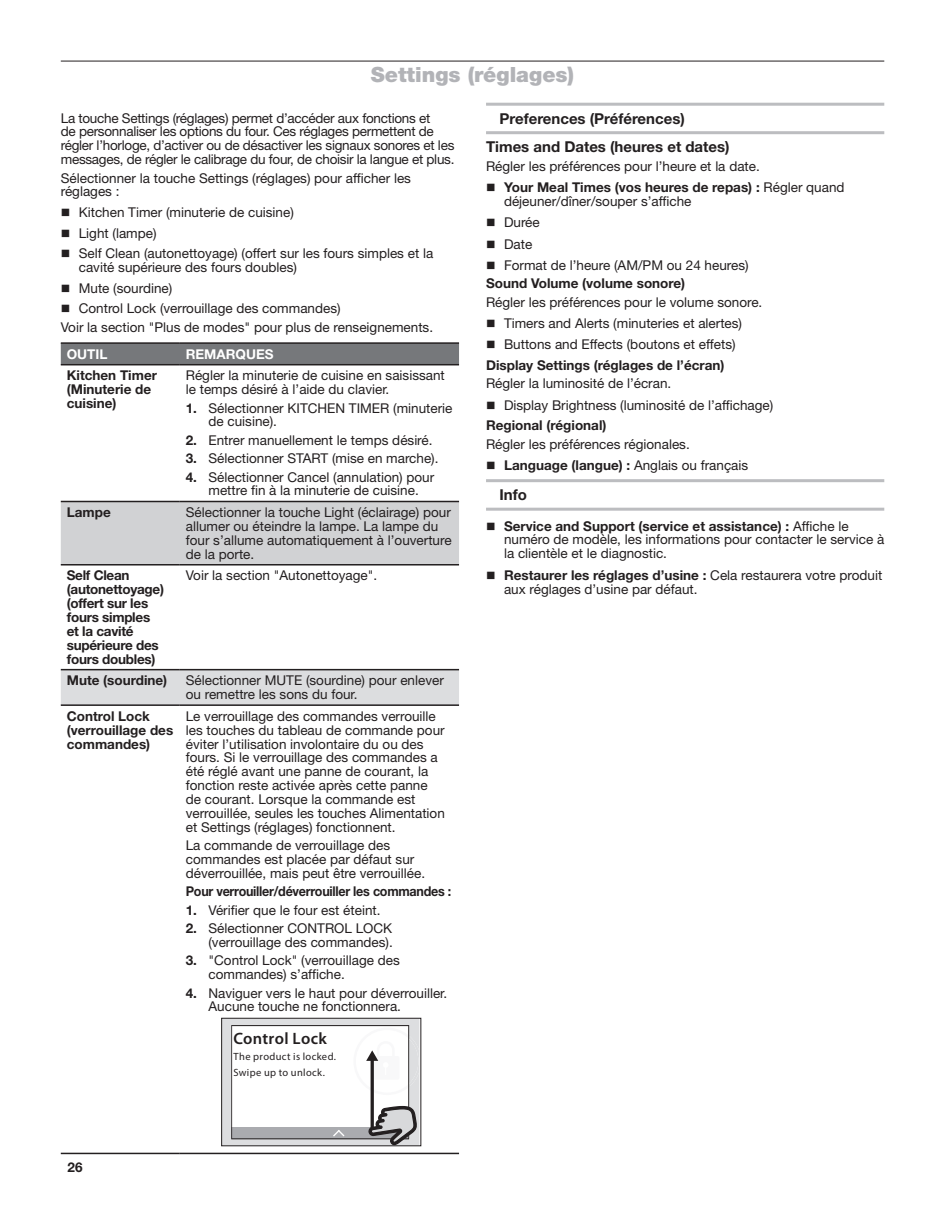
<style>
.page{position:relative;width:945px;height:1215px;background:#fff}
.page>*{position:absolute;margin:0;border:0;box-sizing:border-box;transform-origin:0 0}
.t1{font:900 21px "Helvetica Neue LT Std";color:#b2b3b7}
.t2{font:600 16.5px "Myriad Pro";letter-spacing:.015em;color:#231f20}
.t3{font:700 15px/28.5px "Helvetica Neue LT Std";color:#231f20}
.t4{font:13.5px/14px "Helvetica Neue LT Std";color:#231f20}
.t5{font:13.5px/14px "Helvetica Neue LT Std";letter-spacing:-.02em;color:#231f20}
.t6{font:700 13.5px/14px "Helvetica Neue LT Std";color:#231f20}
.t7{font:700 13.5px/14px "Helvetica Neue LT Std";letter-spacing:-.02em;color:#231f20}
.t8{font:700 13.5px "Helvetica Neue LT Std";letter-spacing:-.02em;color:#231f20;scale:.93 1}
.t9{font:700 13.5px "Helvetica Neue LT Std";color:#fff}
.t10{font:10.5px/16.2px "Myriad Pro";letter-spacing:.035em;color:#231f20}
.s1{font-weight:700}
.s2{font-weight:400}
</style>
<div class="page">
<hr style="left:61px;top:61px;width:823px;height:1px;background:#231f20">
<div style="left:61px;top:344px;width:398px;height:20px;background:#76787b"></div>
<div style="left:61px;top:502px;width:398px;height:62px;background:#d1d2d4"></div>
<div style="left:61px;top:670px;width:398px;height:34px;background:#dcdddf"></div>
<hr style="left:61px;top:342px;width:119px;height:2px;background:#231f20">
<hr style="left:180px;top:342px;width:279px;height:2px;background:#231f20">
<hr style="left:61px;top:364px;width:119px;height:1px;background:#231f20">
<hr style="left:180px;top:364px;width:279px;height:1px;background:#231f20">
<hr style="left:61px;top:501px;width:119px;height:1px;background:#231f20">
<hr style="left:180px;top:501px;width:279px;height:1px;background:#231f20">
<hr style="left:61px;top:564px;width:119px;height:2px;background:#231f20">
<hr style="left:180px;top:564px;width:279px;height:2px;background:#231f20">
<hr style="left:61px;top:669px;width:119px;height:1px;background:#231f20">
<hr style="left:61px;top:704px;width:119px;height:2px;background:#231f20">
<hr style="left:61px;top:1153px;width:119px;height:1px;background:#231f20">
<hr style="left:180px;top:669px;width:279px;height:1px;background:#231f20">
<hr style="left:180px;top:704px;width:279px;height:2px;background:#231f20">
<hr style="left:180px;top:1153px;width:279px;height:1px;background:#231f20">
<hr style="left:486px;top:103px;width:398px;height:3px;background:#bcbdc0">
<hr style="left:486px;top:131px;width:398px;height:3px;background:#bcbdc0">
<hr style="left:486px;top:479px;width:398px;height:3px;background:#bcbdc0">
<hr style="left:486px;top:508px;width:398px;height:3px;background:#bcbdc0">
<svg style="left:224px;top:1020px;width:195px;height:124px"></svg>
<div style="left:222px;top:1018px;width:199px;height:128px;border:1px solid #231f20"></div>
<h1 class="t1" style="left:371px;top:62px;width:205px">Settings (réglages)</h1>
<p class="t5" style="left:61px;top:111px;width:395px">La touche Settings (réglages) permet d’accéder aux fonctions et<br>de personnaliser les options du four. Ces réglages permettent de régler l’horloge, d’activer ou de désactiver les signaux sonores et les messages, de régler le calibrage du four, de choisir la langue et plus.</p>
<p class="t4" style="left:61px;top:171px;width:352px">Sélectionner la touche Settings (réglages) pour afficher les réglages :</p>
<p class="t4" style="left:61px;top:205px;width:235px">■ Kitchen Timer (minuterie de cuisine)</p>
<p class="t4" style="left:61px;top:226px;width:97px">■ Light (lampe)</p>
<p class="t4" style="left:79px;top:246px;width:356px;text-indent:-18px">■ Self Clean (autonettoyage) (offert sur les fours simples et la cavité supérieure des fours doubles)</p>
<p class="t4" style="left:61px;top:281px;width:113px">■ Mute (sourdine)</p>
<p class="t4" style="left:61px;top:299px;width:374px;line-height:18.3px">■ Control Lock (verrouillage des commandes)<br>Voir la section "Plus de modes" pour plus de renseignements.</p>
<p class="t9" style="left:67px;top:346px;width:42px">OUTIL</p>
<p class="t9" style="left:186px;top:346px;width:89px">REMARQUES</p>
<p class="t6" style="left:67px;top:368px;width:92px">Kitchen Timer (Minuterie de cuisine)</p>
<p class="t4" style="left:186px;top:368px;width:261px">Régler la minuterie de cuisine en saisissant le temps désiré à l’aide du clavier.</p>
<p class="t3" style="left:486px;top:104px;width:245px;text-indent:14px">Preferences (Préférences)<br>Times and Dates (heures et dates)</p>
<p class="t4" style="left:486px;top:159px;width:275px">Régler les préférences pour l’heure et la date.</p>
<p class="t4" style="left:504px;top:180px;width:342px;text-indent:-18px">■ <span class="s1">Your Meal Times (vos heures de repas) :</span> Régler quand déjeuner/dîner/souper s’affiche</p>
<p class="t4" style="left:486px;top:215px;width:55px">■ Durée</p>
<p class="t4" style="left:486px;top:237px;width:48px">■ Date</p>
<p class="t4" style="left:486px;top:256px;width:264px;line-height:18.3px">■ Format de l’heure (AM/PM ou 24 heures)<br><span class="s1">Sound Volume (volume sonore)</span></p>
<p class="t4" style="left:486px;top:295px;width:278px">Régler les préférences pour le volume sonore.</p>
<p class="t4" style="left:486px;top:316px;width:258px">■ Timers and Alerts (minuteries et alertes)</p>
<p class="t4" style="left:486px;top:334px;width:251px;line-height:20.7px">■ Buttons and Effects (boutons et effets)<br><span class="s1">Display Settings (réglages de l’écran)</span></p>
<p class="t4" style="left:486px;top:376px;width:187px">Régler la luminosité de l’écran.</p>
<p class="t4" style="left:486px;top:394px;width:289px;line-height:20.7px">■ Display Brightness (luminosité de l’affichage)<br><span class="s1">Regional (régional)</span></p>
<p class="t4" style="left:486px;top:437px;width:205px">Régler les préférences régionales.</p>
<p class="t6" style="left:486px;top:458px;width:264px">■ Language (langue) : <span class="s2">Anglais ou français</span></p>
<p class="t3" style="left:500px;top:480px;width:29px">Info</p>
<p class="t4" style="left:504px;top:519px;width:382px;text-indent:-18px">■ <span class="s1">Service and Support (service et assistance) :</span> Affiche le numéro de modèle, les informations pour contacter le service à la clientèle et le diagnostic.</p>
<p class="t4" style="left:504px;top:568px;width:380px;text-indent:-18px">■ <span class="s1">Restaurer les réglages d’usine :</span> Cela restaurera votre produit aux réglages d’usine par défaut.</p>
<p class="t4" style="left:208px;top:401px;width:246px;text-indent:-23px"><span class="s1">1.</span> Sélectionner KITCHEN TIMER (minuterie de cuisine).</p>
<p class="t4" style="left:186px;top:433px;width:248px"><span class="s1">2.</span> Entrer manuellement le temps désiré.</p>
<p class="t4" style="left:186px;top:451px;width:254px"><span class="s1">3.</span> Sélectionner START (mise en marche).</p>
<p class="t4" style="left:186px;top:470px;width:250px;text-align:center"><span class="s1">4.</span> Sélectionner Cancel (annulation) pour mettre fin à la minuterie de cuisine.</p>
<p class="t7" style="left:67px;top:505px;width:45px">Lampe</p>
<p class="t4" style="left:186px;top:505px;width:267px">Sélectionner la touche Light (éclairage) pour allumer ou éteindre la lampe. La lampe du four s’allume automatiquement à l’ouverture de la porte.</p>
<p class="t7" style="left:67px;top:568px;width:99px">Self Clean (autonettoyage) (offert sur les fours simples et la cavité supérieure des fours doubles)</p>
<p class="t4" style="left:186px;top:568px;width:193px">Voir la section "Autonettoyage".</p>
<p class="t6" style="left:67px;top:673px;width:102px">Mute (sourdine)</p>
<p class="t4" style="left:186px;top:673px;width:260px">Sélectionner MUTE (sourdine) pour enlever ou remettre les sons du four.</p>
<p class="t6" style="left:67px;top:709px;width:108px">Control Lock (verrouillage des commandes)</p>
<p class="t4" style="left:186px;top:709px;width:261px">Le verrouillage des commandes verrouille les touches du tableau de commande pour éviter l’utilisation involontaire du ou des fours. Si le verrouillage des commandes a été réglé avant une panne de courant, la fonction reste activée après cette panne de courant. Lorsque la commande est verrouillée, seules les touches Alimentation et Settings (réglages) fonctionnent.</p>
<p class="t4" style="left:186px;top:838px;width:241px">La commande de verrouillage des commandes est placée par défaut sur déverrouillée, mais peut être verrouillée.</p>
<p class="t8" style="left:186px;top:883px;width:287px">Pour verrouiller/déverrouiller les commandes :</p>
<p class="t4" style="left:186px;top:903px;width:196px"><span class="s1">1.</span> Vérifier que le four est éteint.</p>
<p class="t4" style="left:186px;top:921px;width:208px;text-align:right"><span class="s1">2.</span> Sélectionner CONTROL LOCK (verrouillage des commandes).</p>
<p class="t4" style="left:208px;top:953px;width:193px;text-indent:-23px"><span class="s1">3.</span> "Control Lock" (verrouillage des commandes) s’affiche.</p>
<p class="t4" style="left:208px;top:986px;width:240px;text-indent:-23px"><span class="s1">4.</span> Naviguer vers le haut pour déverrouiller.<br>Aucune touche ne fonctionnera.</p>
<p class="t7" style="left:68px;top:1160px;width:17px">26</p>
<p class="t2" style="left:234px;top:1029px;width:95px">Control Lock</p>
<p class="t10" style="left:234px;top:1048px;width:104px">The product is locked.<br>Swipe up to unlock.</p>
</div>
